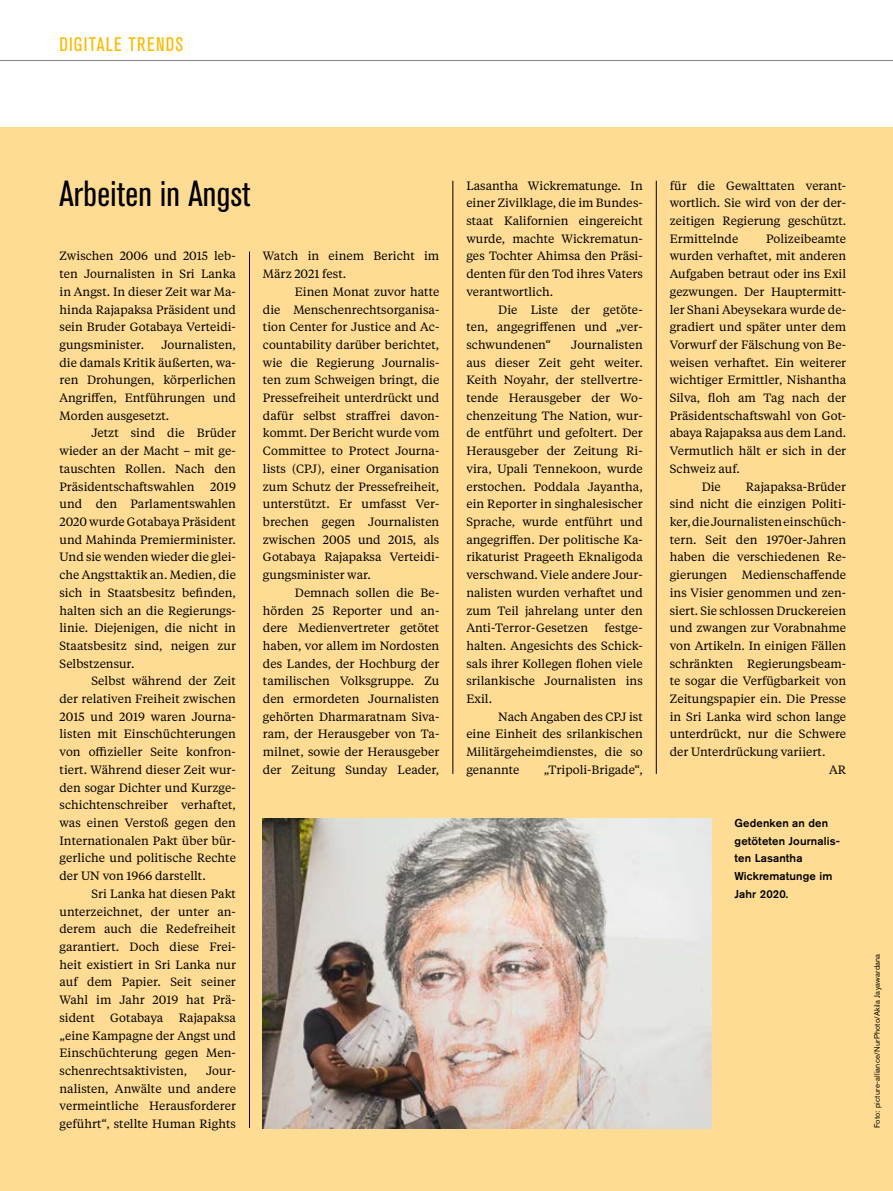
<style>
.page{position:relative;width:893px;height:1191px;background:#fff}
.page>*{position:absolute;margin:0;border:0;box-sizing:border-box;transform-origin:0 0}
.t1{font:condensed 36px "Akzidenz Grotesk BE";letter-spacing:.01em;color:#000}
.t2{font:condensed 19.5px "Akzidenz Grotesk BE";letter-spacing:.065em;color:#fbba00}
.t3{font:12px/17.7px "Tiempos Text";color:#000;text-align:justify}
.t4{font:500 11.4px/17.7px "Akzidenz Grotesk BE";letter-spacing:.01em;color:#000}
.t5{font:7.8px "Akzidenz Grotesk BE";letter-spacing:.02em;color:#000}
</style>
<div class="page">
<hr style="left:0;top:60px;width:893px;height:1px;background:#878786">
<div style="left:0;top:128px;width:893px;height:1063px;background:#ffdc93"></div>
<hr style="left:453px;top:181px;width:1px;height:593px;background:#000">
<hr style="left:249px;top:251px;width:1px;height:877px;background:#000">
<hr style="left:656px;top:181px;width:1px;height:593px;background:#000">
<img style="left:262px;top:818px;width:449px;height:310px">
<h2 class="t2" style="left:60px;top:33px;width:125px">DIGITALE TRENDS</h2>
<h1 class="t1" style="left:60px;top:173px;width:193px">Arbeiten in Angst</h1>
<p class="t3" style="left:60px;top:247px;width:178px">Zwischen 2006 und 2015 leb&shy;ten Journalisten in Sri Lanka in Angst. In dieser Zeit war Ma&shy;hinda Rajapaksa Präsident und sein Bruder Gotabaya Verteidi&shy;gungsminister.</p>
<p class="t3" style="left:60px;top:335px;width:178px;text-indent:102px">Journalisten, die damals Kritik äußerten, wa&shy;ren Drohungen, körperlichen Angriffen, Entführungen und Morden ausgesetzt.</p>
<p class="t3" style="left:60px;top:424px;width:178px;text-indent:32px">Jetzt sind die Brüder wieder an der Macht – mit ge&shy;tauschten Rollen. Nach den Präsidentschaftswahlen</p>
<p class="t3" style="left:60px;top:477px;width:178px;text-indent:151px">2019 und den Parlamentswahlen 2020 wurde Gotabaya Präsident und Mahinda Premierminister.<br>Und sie wenden wieder die glei&shy;che Angsttaktik an. Medien, die sich in Staatsbesitz befinden, halten sich an die Regierungs&shy;linie. Diejenigen, die nicht in Staatsbesitz sind, neigen zur Selbstzensur.</p>
<p class="t3" style="left:60px;top:671px;width:178px;text-indent:32px">Selbst während der Zeit der relativen Freiheit zwischen 2015 und 2019 waren Journa&shy;listen mit Einschüchterungen von offizieller Seite konfron&shy;tiert. Während dieser Zeit wur&shy;den sogar Dichter und Kurzge&shy;schichtenschreiber verhaftet, was einen Verstoß gegen den Internationalen Pakt über bür&shy;gerliche und politische Rechte der UN von 1966 darstellt.</p>
<p class="t3" style="left:60px;top:884px;width:178px;text-indent:32px">Sri Lanka hat diesen Pakt unterzeichnet, der unter an&shy;derem auch die Redefreiheit garantiert. Doch diese Frei&shy;heit existiert in Sri Lanka nur auf dem Papier. Seit seiner Wahl im Jahr 2019 hat Prä&shy;sident</p>
<p class="t3" style="left:60px;top:1008px;width:178px;text-indent:119px">Rajapaksa „eine Kampagne der Angst und Einschüchterung gegen Men&shy;schenrechtsaktivisten,</p>
<p class="t3" style="left:110px;top:1008px;width:55px">Gotabaya</p>
<p class="t3" style="left:60px;top:1061px;width:178px;text-indent:146px">Jour&shy;nalisten, Anwälte und andere vermeintliche Herausforderer geführt“, stellte Human Rights</p>
<p class="t3" style="left:263px;top:247px;width:178px">Watch in einem Bericht im<br>März 2021 fest.</p>
<p class="t3" style="left:263px;top:282px;width:178px;text-indent:32px">Einen Monat zuvor hatte die Menschenrechtsorganisa&shy;tion Center for Justice and Ac&shy;countability darüber berichtet, wie die Regierung Journalis&shy;ten zum Schweigen bringt, die Pressefreiheit unterdrückt und dafür selbst straffrei davon&shy;kommt. Der Bericht wurde vom Committee to Protect Journa&shy;lists (CPJ), einer Organisation zum Schutz der Pressefreiheit, unterstützt. Er umfasst Ver&shy;brechen gegen Journalisten zwischen 2005 und 2015, als Gotabaya Rajapaksa Verteidi&shy;gungsminister war.</p>
<p class="t3" style="left:263px;top:583px;width:178px;text-indent:32px">Demnach sollen die Be&shy;hörden 25 Reporter und an&shy;dere Medienvertreter getötet haben, vor allem im Nordosten des Landes, der Hochburg der tamilischen Volksgruppe. Zu den ermordeten Journalisten gehörten Dharmaratnam Siva&shy;ram, der Herausgeber von Ta&shy;milnet, sowie der Herausgeber der Zeitung Sunday Leader,</p>
<p class="t3" style="left:466px;top:176px;width:178px">Lasantha Wickrematunge. In einer Zivilklage, die im Bundes&shy;staat Kalifornien eingereicht wurde, machte Wickrematun&shy;ges Tochter Ahimsa den Präsi&shy;denten für den Tod ihres Vaters verantwortlich.</p>
<p class="t3" style="left:466px;top:300px;width:178px;text-indent:32px">Die Liste der getöte&shy;ten, angegriffenen und „ver&shy;schwundenen“</p>
<p class="t3" style="left:466px;top:335px;width:178px;text-indent:105px">Journalisten aus dieser Zeit geht weiter.<br>Keith Noyahr, der stellvertre&shy;tende Herausgeber der Wo&shy;chenzeitung The Nation, wur&shy;de entführt und gefoltert. Der Herausgeber der Zeitung Ri&shy;vira, Upali Tennekoon, wurde erstochen. Poddala Jayantha, ein Reporter in singhalesischer Sprache, wurde entführt und angegriffen. Der politische Ka&shy;rikaturist Prageeth Eknaligoda verschwand. Viele andere Jour&shy;nalisten wurden verhaftet und zum Teil jahrelang unter den Anti-Terror-Gesetzen</p>
<p class="t3" style="left:466px;top:618px;width:178px;text-indent:138px">festge&shy;halten. Angesichts des Schick&shy;sals ihrer Kollegen flohen viele srilankische Journalisten ins Exil.</p>
<p class="t3" style="left:466px;top:707px;width:178px;text-indent:32px">Nach Angaben des CPJ ist eine Einheit des srilankischen Militärgeheimdienstes, die so genannte</p>
<p class="t3" style="left:544px;top:760px;width:100px">„Tripoli-Brigade“,</p>
<p class="t3" style="left:670px;top:176px;width:178px">für die Gewalttaten verant&shy;wortlich. Sie wird von der der&shy;zeitigen Regierung geschützt.<br>Ermittelnde</p>
<p class="t3" style="left:766px;top:229px;width:82px">Polizeibeamte</p>
<p class="t3" style="left:670px;top:247px;width:178px">wurden verhaftet, mit anderen</p>
<p class="t3" style="left:670px;top:264px;width:178px">Aufgaben betraut oder ins Exil</p>
<p class="t3" style="left:670px;top:282px;width:178px">gezwungen. Der Hauptermitt-</p>
<p class="t3" style="left:670px;top:300px;width:178px">ler Shani Abeysekara wurde de-</p>
<p class="t3" style="left:670px;top:317px;width:178px">gradiert und später unter dem</p>
<p class="t3" style="left:670px;top:335px;width:178px">Vorwurf der Fälschung von Be-</p>
<p class="t3" style="left:670px;top:353px;width:178px">weisen verhaftet. Ein weiterer</p>
<p class="t3" style="left:670px;top:371px;width:178px">wichtiger Ermittler, Nishantha</p>
<p class="t3" style="left:670px;top:388px;width:178px">Silva, floh am Tag nach der</p>
<p class="t3" style="left:670px;top:406px;width:178px">Präsidentschaftswahl von Got-</p>
<p class="t3" style="left:670px;top:424px;width:178px">abaya Rajapaksa aus dem Land.</p>
<p class="t3" style="left:670px;top:441px;width:178px">Vermutlich hält er sich in der</p>
<p class="t3" style="left:670px;top:459px;width:72px">Schweiz auf.</p>
<p class="t3" style="left:702px;top:477px;width:21px">Die</p>
<p class="t3" style="left:746px;top:477px;width:102px">Rajapaksa-Brüder</p>
<p class="t3" style="left:670px;top:494px;width:178px">sind nicht die einzigen Politi-</p>
<p class="t3" style="left:670px;top:512px;width:178px">ker, die Journalisten einschüch-</p>
<p class="t3" style="left:670px;top:530px;width:178px">tern. Seit den 1970er-Jahren</p>
<p class="t3" style="left:670px;top:548px;width:178px">haben die verschiedenen Re-</p>
<p class="t3" style="left:670px;top:565px;width:178px">gierungen Medienschaffende</p>
<p class="t3" style="left:670px;top:583px;width:178px">ins Visier genommen und zen-</p>
<p class="t3" style="left:670px;top:601px;width:178px">siert. Sie schlossen Druckereien</p>
<p class="t3" style="left:670px;top:618px;width:178px">und zwangen zur Vorabnahme</p>
<p class="t3" style="left:670px;top:636px;width:178px">von Artikeln. In einigen Fällen</p>
<p class="t3" style="left:670px;top:654px;width:178px">schränkten Regierungsbeam-</p>
<p class="t3" style="left:670px;top:671px;width:178px">te sogar die Verfügbarkeit von</p>
<p class="t3" style="left:670px;top:689px;width:178px">Zeitungspapier ein. Die Presse</p>
<p class="t3" style="left:670px;top:707px;width:178px">in Sri Lanka wird schon lange</p>
<p class="t3" style="left:670px;top:725px;width:178px">unterdrückt, nur die Schwere</p>
<p class="t3" style="left:670px;top:742px;width:157px">der Unterdrückung variiert.</p>
<p class="t3" style="left:829px;top:760px;width:19px">AR</p>
<p class="t4" style="left:735px;top:814px;width:107px">Gedenken an den getöteten Journalis&shy;ten Lasantha<br>Wickrematunge im<br>Jahr 2020.</p>
<p class="t5" style="left:872px;top:1128px;width:176px;rotate:-90deg">Foto: picture-alliance/NurPhoto/Akila Jayawardana</p>
</div>
